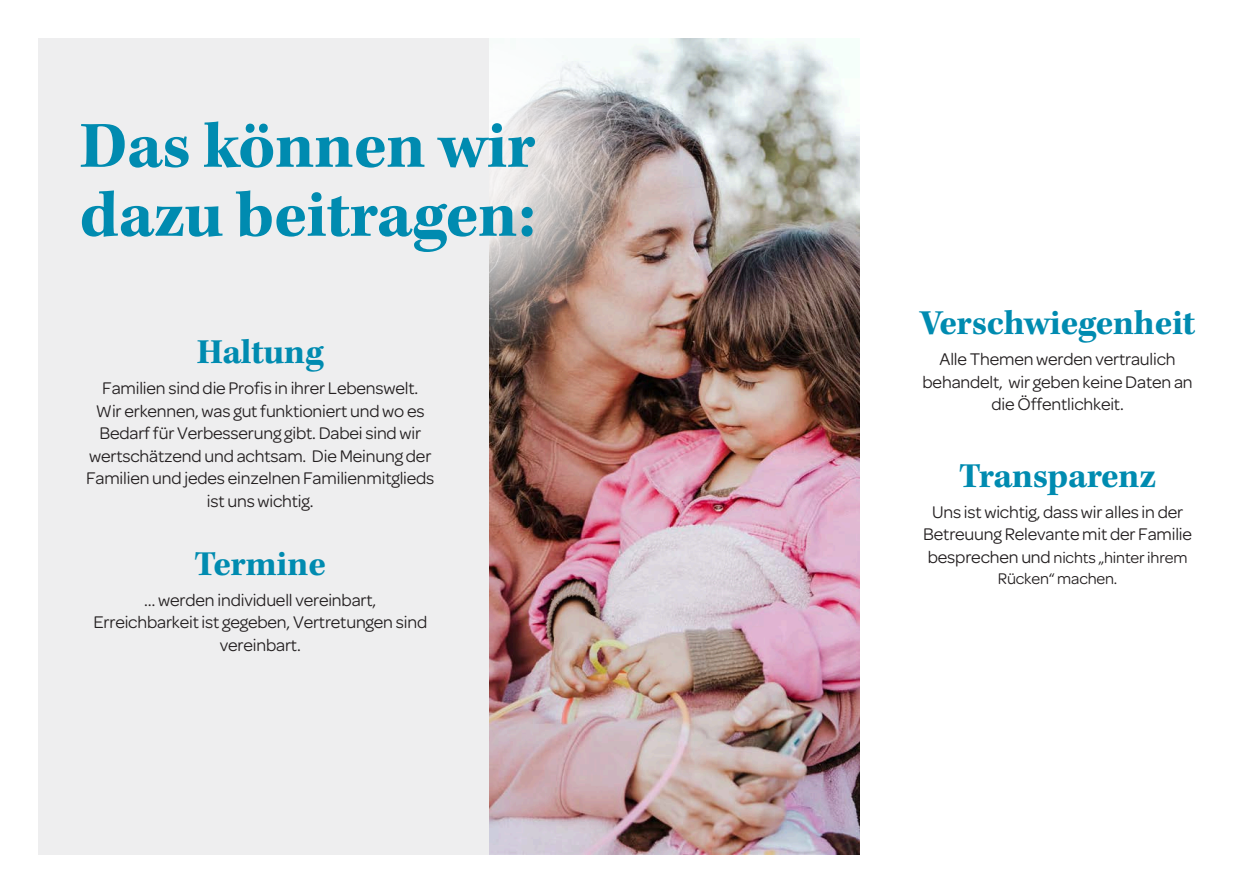
<style>
.page{position:relative;width:1259px;height:893px;background:#fff}
.page>*{position:absolute;margin:0;border:0;box-sizing:border-box;transform-origin:0 0}
.t1{font:700 67.5px/69px "Kepler Std";letter-spacing:-.01em;color:#008bb0}
.t2{font:700 36px "Kepler Std";letter-spacing:-.01em;color:#008bb0}
.t3{font:18px/22.5px "Omnes";letter-spacing:-.01em;color:#231f20;text-align:center}
.t4{font:16.5px/21px "Omnes";letter-spacing:-.01em;color:#231f20;text-align:center}
.s1{font-size:18px}
</style>
<div class="page">
<img style="left:489px;top:38px;width:370px;height:816px">
<svg style="left:556px;top:38px;width:77px;height:271px"></svg>
<svg style="left:296px;top:14px;width:344px;height:348px"></svg>
<div style="left:38px;top:38px;width:451px;height:817px;background:#eeeeef"></div>
<h1 class="t1" style="left:80px;top:114px;width:457px">Das können wir dazu beitragen:</h1>
<h2 class="t2" style="left:197px;top:331px;width:128px">Haltung</h2>
<p class="t3" style="left:86px;top:377px;width:350px">Familien sind die Profis in ihrer Lebenswelt.<br>Wir erkennen, was gut funktioniert und wo es Bedarf für Verbesserung gibt. Dabei sind wir wertschätzend und achtsam. Die Meinung der Familien und jedes einzelnen Familienmitglieds ist uns wichtig.</p>
<h2 class="t2" style="left:194px;top:543px;width:133px">Termine</h2>
<p class="t3" style="left:93px;top:588px;width:335px">… werden individuell vereinbart,<br>Erreichbarkeit ist gegeben, Vertretungen sind vereinbart.</p>
<h2 class="t2" style="left:920px;top:303px;width:277px">Verschwiegenheit</h2>
<p class="t3" style="left:922px;top:348px;width:272px">Alle Themen werden vertraulich behandelt, wir geben keine Daten an die Öffentlichkeit.</p>
<h2 class="t2" style="left:959px;top:455px;width:199px">Transparenz</h2>
<p class="t3" style="left:923px;top:501px;width:270px">Uns ist wichtig, dass wir alles in der<br>Betreuung Relevante mit der Familie</p>
<p class="t4" style="left:928px;top:547px;width:261px"><span class="s1">besprechen und</span> nichts „hinter ihrem<br>Rücken“ machen.</p>
</div>
